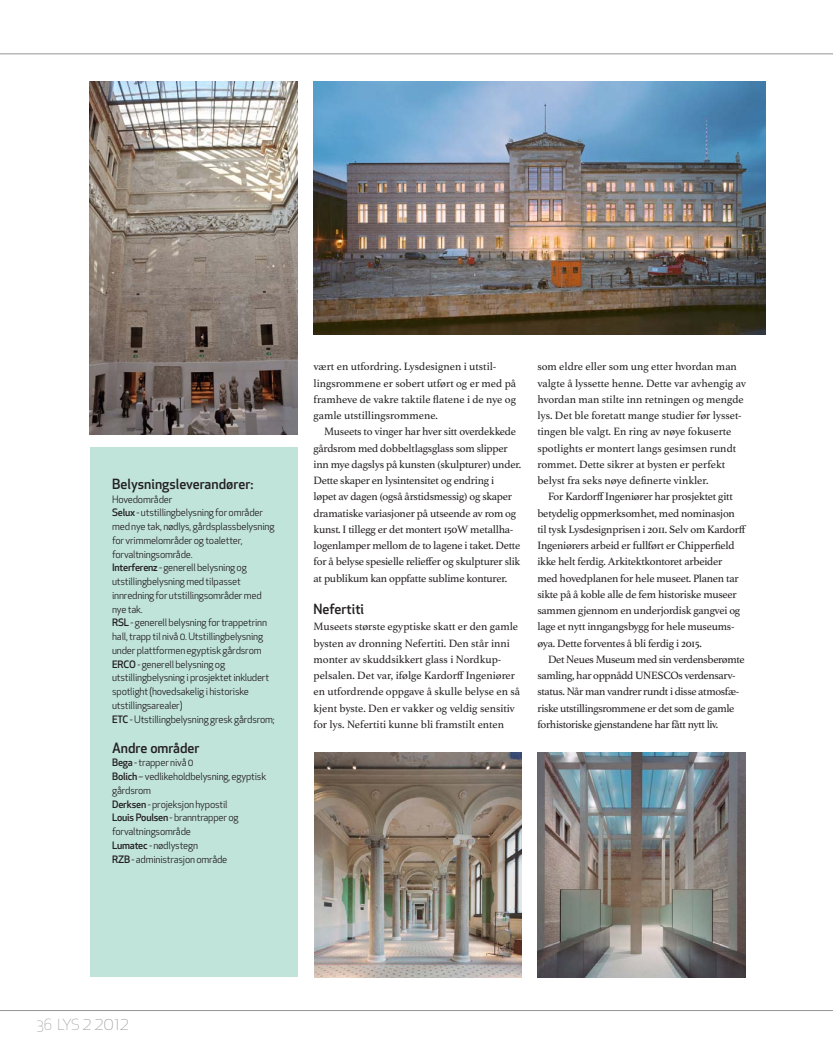
<style>
.page{position:relative;width:833px;height:1063px;background:#fff}
.page>*{position:absolute;margin:0;border:0;box-sizing:border-box;transform-origin:0 0}
.t1{font:300 15px "Apex New";color:#939598}
.t2{font:500 13.75px "Apex New";color:#231f20}
.t3{font:11.25px/16.2px "Athelas";letter-spacing:-.02em;color:#231f20}
.t4{font:11.25px/16.2px "Athelas";color:#231f20}
.t5{font:10px/13.8px "Apex New";letter-spacing:-.02em;color:#231f20}
.s1{font-weight:500}
.s2{font-size:17.5px}
</style>
<div class="page">
<div style="left:90px;top:448px;width:208px;height:529px;background:#c1e4da"></div>
<img style="left:313px;top:82px;width:452px;height:252px">
<img style="left:90px;top:82px;width:208px;height:352px">
<img style="left:537px;top:752px;width:208px;height:225px">
<img style="left:314px;top:752px;width:208px;height:225px">
<hr style="left:0;top:1010px;width:833px;height:1px;background:#939598">
<hr style="left:0;top:54px;width:833px;height:1px;background:#939598">
<p class="t2" style="left:112px;top:477px;width:143px">Belysningsleverandører:</p>
<p class="t5" style="left:112px;top:493px;width:164px">Hovedområder<br><span class="s1">Selux</span> - utstillingbelysning for områder med nye tak, nødlys, gårdsplassbelysning for vrimmelområder og toaletter, forvaltningsområde.<br><span class="s1">Interferenz</span> - generell belysning og utstillingbelysning med tilpasset innredning for utstillingsområder med nye tak.<br><span class="s1">RSL</span> - generell belysning for trappetrinn hall, trapp til nivå 0. Utstillingbelysning under plattformen egyptisk gårdsrom <span class="s1">ERCO</span> - generell belysning og utstillingbelysning i prosjektet inkludert spotlight (hovedsakelig i historiske utstillingsarealer)<br><span class="s1">ETC</span> - Utstillingbelysning gresk gårdsrom;</p>
<p class="t2" style="left:112px;top:741px;width:89px">Andre områder</p>
<p class="t5" style="left:112px;top:757px;width:156px"><span class="s1">Bega</span> - trapper nivå 0<br><span class="s1">Bolich</span> – vedlikeholdbelysning, egyptisk gårdsrom<br><span class="s1">Derksen</span> - projeksjon hypostil<br><span class="s1">Louis Poulsen</span> - branntrapper og forvaltningsområde<br><span class="s1">Lumatec</span> - nødlystegn<br><span class="s1">RZB</span> - administrasjon område</p>
<p class="t4" style="left:313px;top:360px;width:204px">vært en utfordring. Lysdesignen i utstil&shy;lingsrommene er sobert utført og er med på framheve de vakre taktile flatene i de nye og gamle utstillingsrommene.</p>
<p class="t3" style="left:313px;top:425px;width:209px;text-indent:11px">Museets to vinger har hver sitt overdekkede gårdsrom med dobbeltlagsglass som slipper inn mye dagslys på kunsten (skulpturer) under.<br>Dette skaper en lysintensitet og endring i<br>løpet av dagen (også årstidsmessig) og skaper dramatiske variasjoner på utseende av rom og kunst. I tillegg er det montert 150W metallha&shy;logenlamper mellom de to lagene i taket. Dette for å belyse spesielle relieffer og skulpturer slik at publikum kan oppfatte sublime konturer.</p>
<p class="t2" style="left:313px;top:603px;width:52px">Nefertiti</p>
<p class="t4" style="left:313px;top:620px;width:208px">Museets største egyptiske skatt er den gamle bysten av dronning Nefertiti. Den står inni monter av skuddsikkert glass i Nordkup&shy;pelsalen. Det var, ifølge Kardorff Ingeniører en utfordrende oppgave å skulle belyse en så kjent byste. Den er vakker og veldig sensitiv for lys. Nefertiti kunne bli framstilt enten</p>
<p class="t4" style="left:537px;top:360px;width:210px">som eldre eller som ung etter hvordan man valgte å lyssette henne. Dette var avhengig av hvordan man stilte inn retningen og mengde lys. Det ble foretatt mange studier før lysset&shy;tingen ble valgt. En ring av nøye fokuserte spotlights er montert langs gesimsen rundt rommet. Dette sikrer at bysten er perfekt belyst fra seks nøye definerte vinkler.</p>
<p class="t3" style="left:537px;top:490px;width:210px;text-indent:11px">For Kardorff Ingeniører har prosjektet gitt betydelig oppmerksomhet, med nominasjon til tysk Lysdesignprisen i 2011. Selv om Kardorff Ingeniørers arbeid er fullført er Chipperfield ikke helt ferdig. Arkitektkontoret arbeider<br>med hovedplanen for hele museet. Planen tar sikte på å koble alle de fem historiske museer sammen gjennom en underjordisk gangvei og lage et nytt inngangsbygg for hele museums&shy;øya. Dette forventes å bli ferdig i 2015.</p>
<p class="t3" style="left:537px;top:652px;width:209px;text-indent:11px">Det Neues Museum med sin verdensberømte samling, har oppnådd UNESCOs verdensarv&shy;status. Når man vandrer rundt i disse atmosfæ&shy;riske utstillingsrommene er det som de gamle forhistoriske gjenstandene har fått nytt liv.</p>
<h1 class="t1" style="left:36px;top:1018px;width:94px">36 LYS <span class="s2">2 2012</span></h1>
</div>
